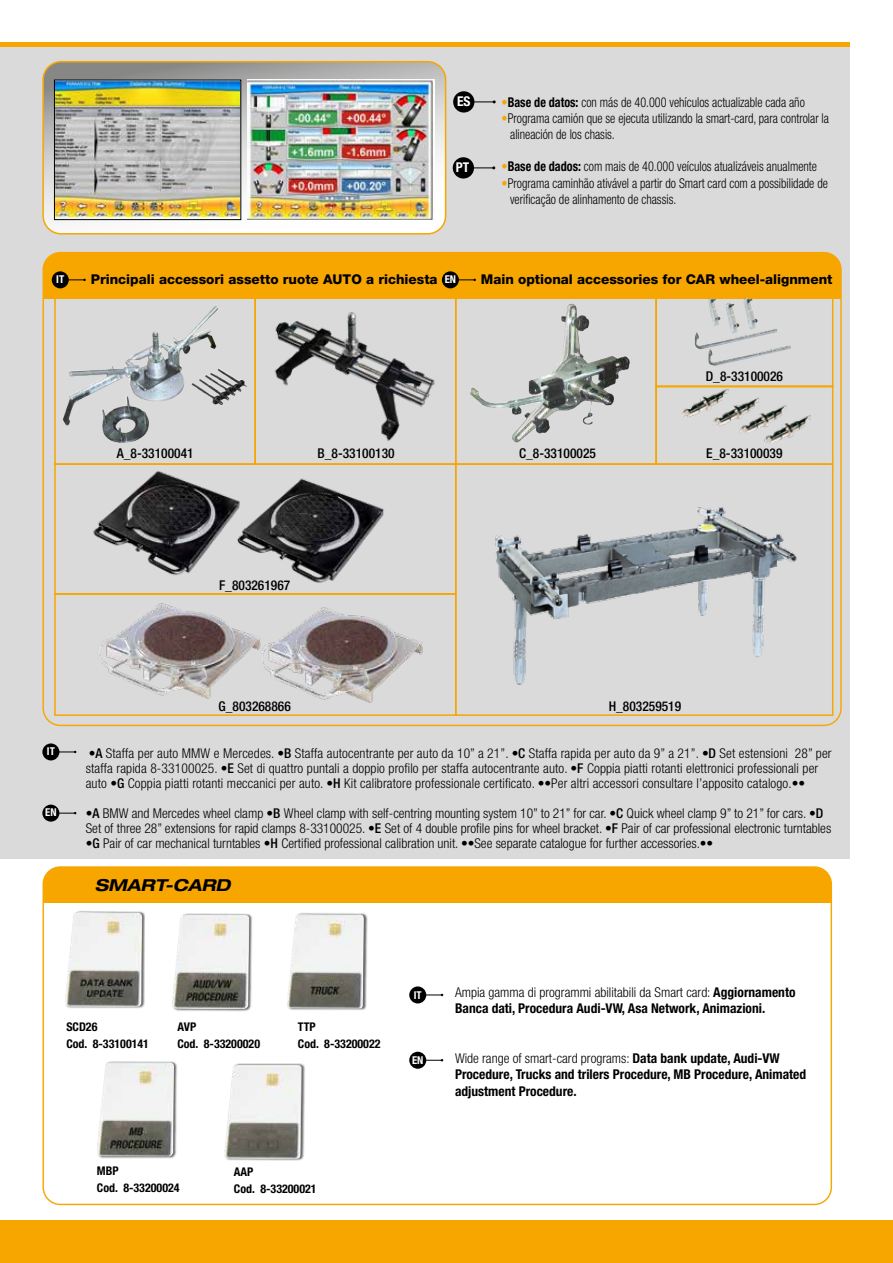
<style>
.page{position:relative;width:893px;height:1263px;background:#fff}
.page>*{position:absolute;margin:0;border:0;box-sizing:border-box;transform-origin:0 0}
.t1{font:italic 700 expanded 16.5px "Helvetica Neue LT Std";color:#000}
.t2{font:300 condensed 13.5px/15px "Helvetica Neue LT Std";color:#000}
.t3{font:300 condensed 13.5px/16.2px "Helvetica Neue LT Std";color:#000;scale:.9 1}
.t4{font:700 condensed 13.5px/16.5px "Helvetica Neue LT Std";color:#000}
.t5{font:500 condensed 13.5px "Helvetica Neue LT Std";color:#000}
.t6{font:800 13.5px "Helvetica Neue LT Std";color:#000}
.t7{font:700 condensed 13.5px "Helvetica Neue LT Std";color:#fff}
.t8{font:700 condensed 12px/16.5px "Helvetica Neue LT Std";color:#000}
.t9{font:700 condensed 10.8px "Helvetica Neue LT Std";color:#fff}
.s1{color:#f7a600}
.s2{font-weight:700}
.s3{font-weight:700;font-stretch:condensed;font-size:10.8px;color:#fff}
.s4{font-weight:500}
.s5{font-weight:300}
</style>
<div class="page">
<div style="left:0;top:42px;width:850px;height:1178px;background:#dadada"></div>
<div style="left:0;top:860px;width:893px;height:403px;background:#fff"></div>
<div style="left:0;top:1220px;width:893px;height:43px;background:#f7a600"></div>
<div style="left:0;top:42px;width:850px;height:5px;background:#f7a600"></div>
<div style="left:43px;top:253px;width:798px;height:46px;background:#f7a600"></div>
<div style="left:43px;top:867px;width:788px;height:35px;background:#f7a600"></div>
<div style="left:54px;top:296px;width:202px;height:169px;border:2px solid #f7a600"></div>
<div style="left:54px;top:463px;width:402px;height:132px;border:2px solid #f7a600"></div>
<div style="left:455px;top:463px;width:378px;height:253px;border:2px solid #f7a600"></div>
<div style="left:54px;top:593px;width:402px;height:123px;border:2px solid #f7a600"></div>
<div style="left:254px;top:296px;width:202px;height:169px;border:2px solid #f7a600"></div>
<div style="left:455px;top:296px;width:202px;height:169px;border:2px solid #f7a600"></div>
<div style="left:655px;top:296px;width:178px;height:91px;border:2px solid #f7a600"></div>
<div style="left:655px;top:385px;width:178px;height:80px;border:2px solid #f7a600"></div>
<div style="left:65px;top:910px;width:80px;height:99px;background:#000;opacity:.6"></div>
<img style="left:65px;top:912px;width:78px;height:95px">
<div style="left:225px;top:1063px;width:81px;height:98px;background:#000;opacity:.6"></div>
<img style="left:224px;top:1064px;width:78px;height:95px">
<div style="left:287px;top:913px;width:80px;height:98px;background:#000;opacity:.6"></div>
<img style="left:287px;top:913px;width:77px;height:95px">
<div style="left:97px;top:1061px;width:80px;height:97px;background:#000;opacity:.6"></div>
<img style="left:97px;top:1061px;width:77px;height:96px">
<div style="left:172px;top:913px;width:81px;height:98px;background:#000;opacity:.6"></div>
<img style="left:172px;top:914px;width:78px;height:95px">
<img style="left:695px;top:298px;width:96px;height:68px">
<img style="left:495px;top:507px;width:302px;height:178px">
<img style="left:274px;top:312px;width:161px;height:129px">
<img style="left:470px;top:303px;width:160px;height:140px">
<img style="left:679px;top:387px;width:131px;height:56px">
<img style="left:93px;top:471px;width:291px;height:112px">
<img style="left:99px;top:603px;width:324px;height:100px">
<img style="left:63px;top:305px;width:184px;height:138px">
<svg style="left:45px;top:62px;width:401px;height:170px;background:#cbcac9"></svg>
<div style="left:42px;top:61px;width:404px;height:174px;border:2px solid #f7a600;border-radius:18px"></div>
<img style="left:248px;top:80px;width:187px;height:140px">
<img style="left:56px;top:82px;width:183px;height:135px">
<div style="left:54px;top:80px;width:187px;height:140px;border:1px solid #000"></div>
<hr style="left:462px;top:102px;width:32px;height:1px;background:#000">
<div style="left:453px;top:91px;width:21px;height:22px;background:#000;border-radius:50%"></div>
<hr style="left:461px;top:168px;width:33px;height:1px;background:#000">
<div style="left:453px;top:157px;width:21px;height:22px;background:#000;border-radius:50%"></div>
<svg style="left:69px;top:279px;width:17px;height:2px"></svg>
<div style="left:52px;top:271px;width:17px;height:17px;background:#000;border-radius:50%"></div>
<svg style="left:459px;top:279px;width:17px;height:2px"></svg>
<div style="left:442px;top:271px;width:17px;height:17px;background:#000;border-radius:50%"></div>
<svg style="left:59px;top:812px;width:17px;height:2px"></svg>
<div style="left:42px;top:805px;width:17px;height:17px;background:#000;border-radius:50%"></div>
<svg style="left:59px;top:751px;width:17px;height:2px"></svg>
<div style="left:42px;top:743px;width:17px;height:17px;background:#000;border-radius:50%"></div>
<svg style="left:426px;top:1059px;width:17px;height:2px"></svg>
<div style="left:409px;top:1052px;width:17px;height:17px;background:#000;border-radius:50%"></div>
<svg style="left:426px;top:994px;width:17px;height:2px"></svg>
<div style="left:409px;top:986px;width:17px;height:17px;background:#000;border-radius:50%"></div>
<p class="t7" style="left:457px;top:93px;width:15px">ES</p>
<p class="t3" style="left:502px;top:94px;width:338px"><span class="s1">•</span><span class="s2">Base de datos:</span> con más de 40.000 vehículos actualizable cada año</p>
<p class="t3" style="left:510px;top:110px;width:356px;text-indent:-9px"><span class="s1">•</span>Programa camión que se ejecuta utilizando la smart-card, para controlar la alineación de los chasis.</p>
<p class="t3" style="left:502px;top:158px;width:352px"><span class="s1">•</span><span class="s2">Base de dados:</span> com mais de 40.000 veículos atualizáveis anualmente</p>
<p class="t3" style="left:510px;top:175px;width:355px;text-indent:-9px"><span class="s1">•</span>Programa caminhão ativável a partir do Smart card com a possibilidade de verificação de alinhamento de chassis.</p>
<p class="t7" style="left:456px;top:159px;width:15px">PT</p>
<p class="t9" style="left:56px;top:273px;width:9px">IT</p>
<p class="t6" style="left:91px;top:271px;width:367px">Principali accessori assetto ruote AUTO a richiesta <span class="s3">EN</span></p>
<p class="t6" style="left:481px;top:271px;width:353px">Main optional accessories for CAR wheel-alignment</p>
<p class="t5" style="left:117px;top:445px;width:78px">A_8-33100041</p>
<p class="t5" style="left:318px;top:445px;width:79px">B_8-33100130</p>
<p class="t5" style="left:706px;top:368px;width:79px">D_8-33100026</p>
<p class="t5" style="left:519px;top:445px;width:78px">C_8-33100025</p>
<p class="t5" style="left:706px;top:445px;width:78px">E_8-33100039</p>
<p class="t5" style="left:219px;top:577px;width:73px">F_803261967</p>
<p class="t9" style="left:47px;top:745px;width:9px">IT</p>
<p class="t9" style="left:45px;top:806px;width:13px">EN</p>
<p class="t5" style="left:219px;top:698px;width:74px">G_803268866</p>
<p class="t5" style="left:609px;top:698px;width:74px">H_803259519</p>
<p class="t2" style="left:86px;top:745px;width:747px">•<span class="s4">A</span> Staffa per auto MMW e Mercedes. •<span class="s4">B</span> Staffa autocentrante per auto da 10” a 21”. •<span class="s4">C</span> Staffa rapida per auto da 9” a 21”. •<span class="s4">D</span> Set estensioni 28” per staffa rapida 8-33100025. •<span class="s4">E</span> Set di quattro puntali a doppio profilo per staffa autocentrante auto. •<span class="s4">F</span> Coppia piatti rotanti elettronici professionali per auto •<span class="s4">G</span> Coppia piatti rotanti meccanici per auto. •<span class="s4">H</span> Kit calibratore professionale certificato. ••Per altri accessori consultare l’apposito catalogo.••</p>
<p class="t2" style="left:86px;top:805px;width:747px">•<span class="s4">A</span> BMW and Mercedes wheel clamp •<span class="s4">B</span> Wheel clamp with self-centring mounting system 10” to 21” for car. •<span class="s4">C</span> Quick wheel clamp 9” to 21” for cars. •<span class="s4">D<br></span>Set of three 28” extensions for rapid clamps 8-33100025. •<span class="s4">E</span> Set of 4 double profile pins for wheel bracket. •<span class="s4">F</span> Pair of car professional electronic turntables</p>
<p class="t2" style="left:86px;top:835px;width:629px">•<span class="s4">G</span> Pair of car mechanical turntables •<span class="s4">H</span> Certified professional calibration unit. ••See separate catalogue for further accessories.••</p>
<p class="t1" style="left:95px;top:875px;width:137px">SMART-CARD</p>
<p class="t8" style="left:66px;top:1019px;width:84px">SCD26<br>Cod. 8-33100141</p>
<p class="t8" style="left:177px;top:1019px;width:84px">AVP<br>Cod. 8-33200020</p>
<p class="t8" style="left:298px;top:1019px;width:84px">TTP<br>Cod. 8-33200022</p>
<p class="t8" style="left:97px;top:1162px;width:84px">MBP<br>Cod. 8-33200024</p>
<p class="t8" style="left:234px;top:1163px;width:84px">AAP<br>Cod. 8-33200021</p>
<p class="t9" style="left:414px;top:988px;width:9px">IT</p>
<p class="t4" style="left:455px;top:984px;width:342px"><span class="s5">Ampia gamma di programmi abilitabili da Smart card:</span> Aggiornamento<br>Banca dati, Procedura Audi-VW, Asa Network, Animazioni.</p>
<p class="t4" style="left:455px;top:1050px;width:353px"><span class="s5">Wide range of smart-card programs:</span> Data bank update, Audi-VW<br>Procedure, Trucks and trilers Procedure, MB Procedure, Animated adjustment Procedure.</p>
<p class="t9" style="left:412px;top:1053px;width:13px">EN</p>
</div>
